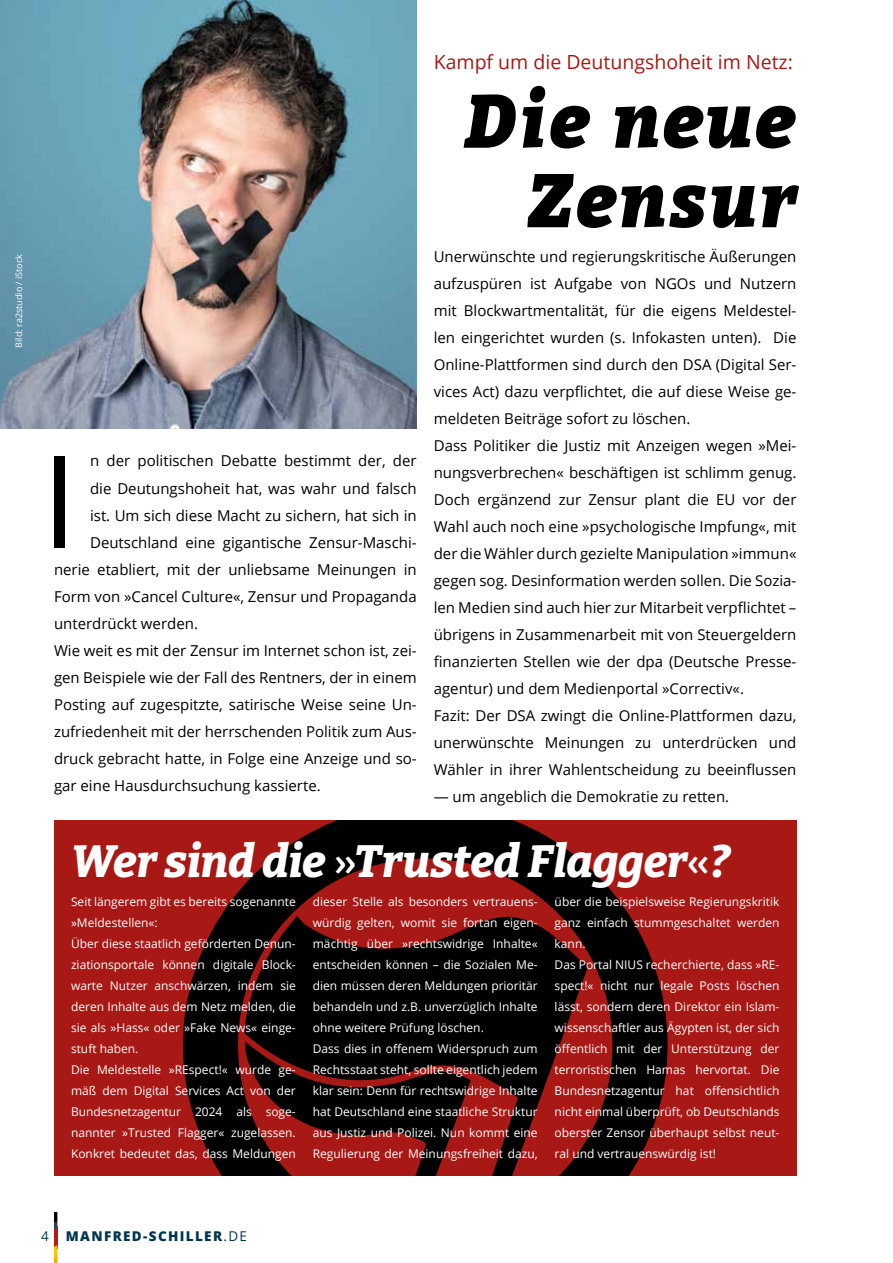
<style>
.page{position:relative;width:893px;height:1263px;background:#fff}
.page>*{position:absolute;margin:0;border:0;box-sizing:border-box;transform-origin:0 0}
.t1{font:128.4px "Open Sans";color:#000}
.t2{font:italic 900 75px/79.5px "Bitter";color:#000;text-align:right}
.t3{font:italic 800 45px "Bitter";letter-spacing:-.01em;color:#fff}
.t4{font:19.5px "Open Sans";color:#a81815}
.t5{font:15px/27px "Open Sans";color:#000}
.t6{font:800 13.5px "Open Sans";letter-spacing:.1em;color:#00354e}
.t7{font:13.5px "Open Sans";color:#00354e}
.t8{font:12px/21px "Open Sans";color:#fff}
.t9{font:9px "Open Sans";color:#fff}
.s1{font-weight:400;font-style:normal}
.s2{font-weight:400}
</style>
<div class="page">
<svg style="left:54px;top:1229px;width:3px;height:16px"></svg>
<svg style="left:54px;top:1212px;width:3px;height:17px"></svg>
<svg style="left:54px;top:1245px;width:3px;height:18px"></svg>
<div style="left:54px;top:821px;width:742px;height:355px;background:#a81815"></div>
<svg style="left:183px;top:821px;width:484px;height:355px;fill:#000"></svg>
<svg style="left:244px;top:907px;width:344px;height:269px;fill:#000"></svg>
<svg style="left:245px;top:1041px;width:226px;height:135px"></svg>
<img style="left:0;top:0;width:417px;height:429px">
<p class="t9" style="left:13px;top:348px;width:95px;rotate:-90deg">Bild: ra2studio / iStock</p>
<h3 class="t4" style="left:434px;top:48px;width:361px">Kampf um die Deutungshoheit im Netz:</h3>
<h1 class="t1" style="left:41px;top:413px;width:37px">I</h1>
<p class="t5" style="left:90px;top:447px;width:328px">n der politischen Debatte bestimmt der, der</p>
<p class="t5" style="left:90px;top:474px;width:328px">die Deutungshoheit hat, was wahr und falsch</p>
<p class="t5" style="left:90px;top:501px;width:328px">ist. Um sich diese Macht zu sichern, hat sich in</p>
<p class="t5" style="left:90px;top:528px;width:328px">Deutschland eine gigantische Zensur-Maschi-</p>
<p class="t5" style="left:54px;top:555px;width:364px">nerie etabliert, mit der unliebsame Meinungen in</p>
<p class="t5" style="left:54px;top:582px;width:364px">Form von »Cancel Culture«, Zensur und Propaganda</p>
<p class="t5" style="left:54px;top:609px;width:146px">unterdrückt werden.</p>
<p class="t5" style="left:54px;top:636px;width:364px">Wie weit es mit der Zensur im Internet schon ist, zei-</p>
<p class="t5" style="left:54px;top:663px;width:364px">gen Beispiele wie der Fall des Rentners, der in einem</p>
<p class="t5" style="left:54px;top:690px;width:364px">Posting auf zugespitzte, satirische Weise seine Un-</p>
<p class="t5" style="left:54px;top:717px;width:364px">zufriedenheit mit der herrschenden Politik zum Aus-</p>
<p class="t5" style="left:54px;top:744px;width:364px">druck gebracht hatte, in Folge eine Anzeige und so-</p>
<p class="t5" style="left:54px;top:771px;width:268px">gar eine Hausdurchsuchung kassierte.</p>
<h2 class="t2" style="left:464px;top:79px;width:334px">Die neue<br>Zensur</h2>
<p class="t5" style="left:434px;top:243px;width:364px">Unerwünschte und regierungskritische Äußerungen aufzuspüren ist Aufgabe von NGOs und Nutzern mit Blockwartmentalität, für die eigens Meldestel&shy;len eingerichtet wurden (s. Infokasten unten). Die Online-Plattformen sind durch den DSA (Digital Ser&shy;vices Act) dazu verpflichtet, die auf diese Weise ge&shy;meldeten Beiträge sofort zu löschen.<br>Dass Politiker die Justiz mit Anzeigen wegen »Mei&shy;nungsverbrechen« beschäftigen ist schlimm genug.<br>Doch ergänzend zur Zensur plant die EU vor der Wahl auch noch eine »psychologische Impfung«, mit der die Wähler durch gezielte Manipulation »immun« gegen sog. Desinformation werden sollen. Die Sozia&shy;len Medien sind auch hier zur Mitarbeit verpflichtet – übrigens in Zusammenarbeit mit von Steuergeldern finanzierten Stellen wie der dpa (Deutsche Presse&shy;agentur) und dem Medienportal »Correctiv«.<br>Fazit: Der DSA zwingt die Online-Plattformen dazu, unerwünschte Meinungen zu unterdrücken und Wähler in ihrer Wahlentscheidung zu beeinflussen</p>
<p class="t5" style="left:434px;top:783px;width:297px">— um angeblich die Demokratie zu retten.</p>
<h3 class="t3" style="left:71px;top:833px;width:661px">Wer sind die <span class="s1">»</span>Trusted Flagger<span class="s1">«</span>?</h3>
<p class="t8" style="left:71px;top:891px;width:226px">Seit längerem gibt es bereits sogenannte »Meldestellen«:<br>Über diese staatlich geförderten Denun&shy;ziationsportale können digitale Block&shy;warte Nutzer anschwärzen, indem sie deren Inhalte aus dem Netz melden, die sie als »Hass« oder »Fake News« einge&shy;stuft haben.<br>Die Meldestelle »REspect!« wurde ge&shy;mäß dem Digital Services Act von der Bundesnetzagentur 2024 als soge&shy;nannter »Trusted Flagger« zugelassen.<br>Konkret bedeutet das, dass Meldungen</p>
<p class="t8" style="left:313px;top:891px;width:226px">dieser Stelle als besonders vertrauens&shy;würdig gelten, womit sie fortan eigen&shy;mächtig über »rechtswidrige Inhalte« entscheiden können – die Sozialen Me&shy;dien müssen deren Meldungen prioritär behandeln und z.B. unverzüglich Inhalte ohne weitere Prüfung löschen.<br>Dass dies in offenem Widerspruch zum Rechtsstaat steht, sollte eigentlich jedem klar sein: Denn für rechtswidrige Inhalte hat Deutschland eine staatliche Struktur aus Justiz und Polizei. Nun kommt eine Regulierung der Meinungsfreiheit dazu,</p>
<p class="t8" style="left:555px;top:891px;width:226px">über die beispielsweise Regierungskritik ganz einfach stummgeschaltet werden kann.<br>Das Portal NIUS recherchierte, dass »RE&shy;spect!« nicht nur legale Posts löschen lässt, sondern deren Direktor ein Islam&shy;wissenschaftler aus Ägypten ist, der sich öffentlich mit der Unterstützung der terroristischen Hamas hervortat. Die Bundesnetzagentur hat offensichtlich nicht einmal überprüft, ob Deutschlands oberster Zensor überhaupt selbst neut&shy;ral und vertrauenswürdig ist!</p>
<p class="t7" style="left:41px;top:1227px;width:9px">4</p>
<p class="t6" style="left:66px;top:1226px;width:183px">MANFRED-SCHILLER<span class="s2">.DE</span></p>
</div>
